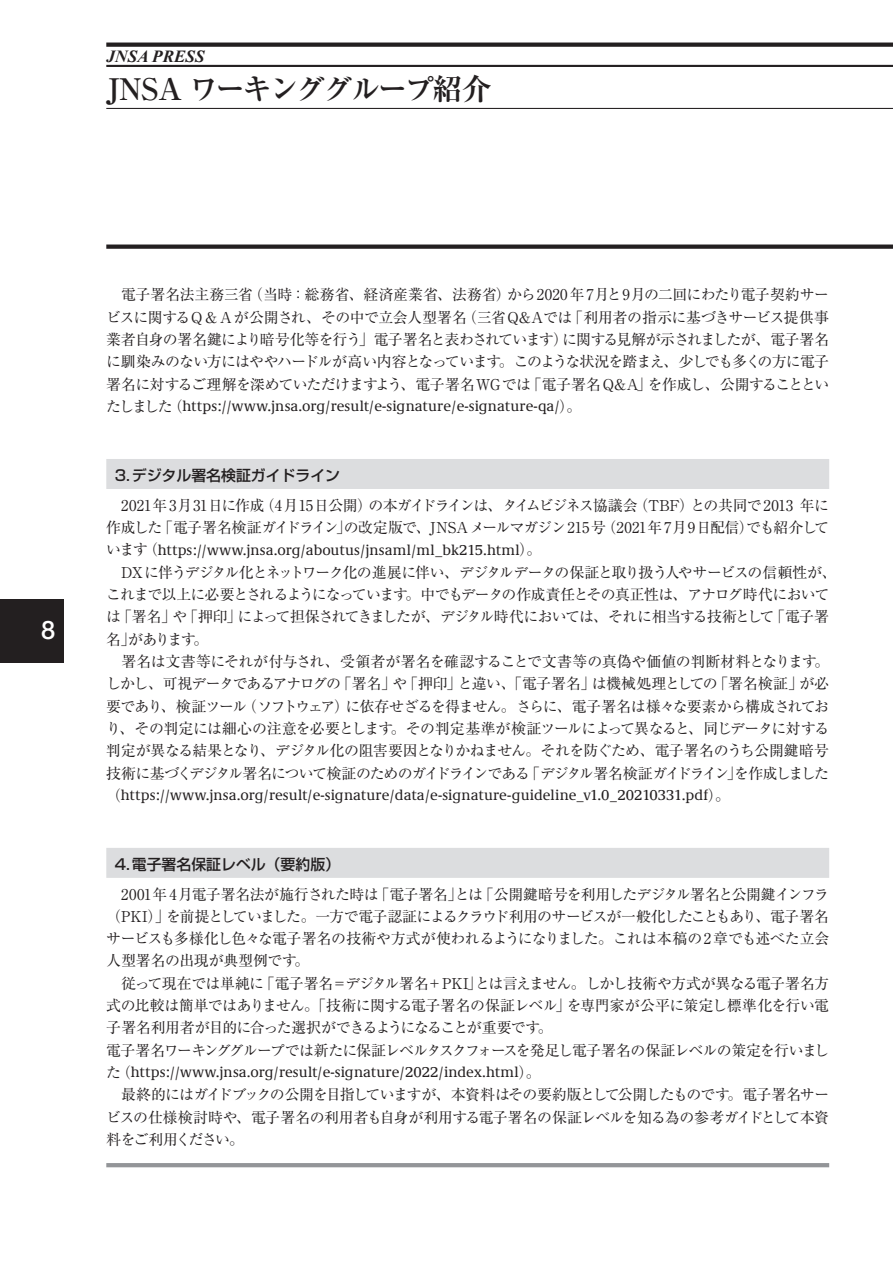
<style>
.page{position:relative;width:893px;height:1263px;background:#fff}
.page>*{position:absolute;margin:0;border:0;box-sizing:border-box;transform-origin:0 0}
.t1{font:700 29.7px "Ryumin Pro";letter-spacing:-.085em;color:#231f20}
.t2{font:500 25.5px "Helvetica Neue LT Pro";color:#fff}
.t3{font:italic 700 16.95px "Times New Roman";letter-spacing:.015em;color:#231f20}
.t4{font:14.85px/22.4px "Ryumin Pro";letter-spacing:-.05em;color:#231f20;text-align:justify}
.t5{font:500 14.85px "Demos EF";letter-spacing:.01em;color:#231f20}
.t6{font:14.85px/22.4px "Ryumin Pro";letter-spacing:-.02em;color:#231f20}
.t7{font:500 14.85px "Shin Go Pro";color:#231f20}
.s1{font-family:"Ryumin Pro";font-weight:400}
</style>
<div class="page">
<hr style="left:106px;top:1163px;width:723px;height:4px;background:#939598">
<div style="left:0;top:600px;width:64px;height:63px;background:#231f20"></div>
<div style="left:106px;top:459px;width:723px;height:30px;background:#dcdddf"></div>
<div style="left:106px;top:848px;width:723px;height:30px;background:#dcdddf"></div>
<svg style="left:106px;top:43px;width:787px;height:4px;background:#2f2b2c"></svg>
<hr style="left:106px;top:65px;width:787px;height:2px;background:#231f20">
<hr style="left:106px;top:108px;width:787px;height:1px;background:#231f20">
<div style="left:106px;top:244px;width:787px;height:5px;background:#231f20"></div>
<p class="t3" style="left:106px;top:45px;width:100px">JNSA PRESS</p>
<h1 class="t1" style="left:106px;top:65px;width:387px">JNSA ワーキンググループ紹介</h1>
<h2 class="t2" style="left:41px;top:614px;width:16px">8</h2>
<p class="t4" style="left:106px;top:283px;width:724px">　電子署名法主務三省（当時：総務省、経済産業省、法務省）から2020 年7月と9月の二回にわたり電子契約サービスに関するQ＆Aが公開され、その中で立会人型署名（三省Q&amp;Aでは「利用者の指示に基づきサービス提供事業者自身の署名鍵により暗号化等を行う」電子署名と表わされています）に関する見解が示されましたが、電子署名に馴染みのない方にはややハードルが高い内容となっています。このような状況を踏まえ、少しでも多くの方に電子署名に対するご理解を深めていただけますよう、電子署名WGでは「電子署名Q&amp;A」を作成し、公開することとい</p>
<p class="t5" style="left:106px;top:398px;width:477px"><span class="s1">たしました（</span>https://www.jnsa.org/result/e-signature/e-signature-qa/<span class="s1">）。</span></p>
<p class="t7" style="left:115px;top:463px;width:227px">3.デジタル署名検証ガイドライン</p>
<p class="t6" style="left:106px;top:493px;width:724px">　2021年3月31日に作成（4月15日公開）の本ガイドラインは、タイムビジネス協議会（TBF）との共同で2013 年に作成した「電子署名検証ガイドライン」の改定版で、JNSAメールマガジン215号（2021年7月9日配信）でも紹介して</p>
<p class="t5" style="left:106px;top:542px;width:437px"><span class="s1">います（</span>https://www.jnsa.org/aboutus/jnsaml/ml_bk215.html<span class="s1">）。</span></p>
<p class="t4" style="left:106px;top:560px;width:732px;text-align:left">　DXに伴うデジタル化とネットワーク化の進展に伴い、デジタルデータの保証と取り扱う人やサービスの信頼性が、これまで以上に必要とされるようになっています。中でもデータの作成責任とその真正性は、アナログ時代においては「署名」や「押印」によって担保されてきましたが、デジタル時代においては、それに相当する技術として「電子署名」があります。<br>　署名は文書等にそれが付与され、受領者が署名を確認することで文書等の真偽や価値の判断材料となります。しかし、可視データであるアナログの「署名」や「押印」と違い、「電子署名」は機械処理としての「署名検証」が必要であり、検証ツール（ソフトウェア）に依存せざるを得ません。さらに、電子署名は様々な要素から構成されており、その判定には細心の注意を必要とします。その判定基準が検証ツールによって異なると、同じデータに対する判定が異なる結果となり、デジタル化の阻害要因となりかねません。それを防ぐため、電子署名のうち公開鍵暗号技術に基づくデジタル署名について検証のためのガイドラインである「デジタル署名検証ガイドライン」を作成しました</p>
<p class="t5" style="left:106px;top:787px;width:625px"><span class="s1">（</span>https://www.jnsa.org/result/e-signature/data/e-signature-guideline_v1.0_20210331.pdf<span class="s1">）。</span></p>
<p class="t7" style="left:115px;top:852px;width:227px">4.電子署名保証レベル（要約版）</p>
<p class="t4" style="left:106px;top:882px;width:724px;text-align:left">　2001年 4月電子署名法が施行された時は「電子署名」とは「公開鍵暗号を利用したデジタル署名と公開鍵インフラ（PKI）」を前提としていました。一方で電子認証によるクラウド利用のサービスが一般化したこともあり、電子署名サービスも多様化し色々な電子署名の技術や方式が使われるようになりました。これは本稿の2 章でも述べた立会人型署名の出現が典型例です。<br>　従って現在では単純に「電子署名＝デジタル署名＋PKI」とは言えません。しかし技術や方式が異なる電子署名方式の比較は簡単ではありません。「技術に関する電子署名の保証レベル」を専門家が公平に策定し標準化を行い電子署名利用者が目的に合った選択ができるようになることが重要です。<br>電子署名ワーキンググループでは新たに保証レベルタスクフォースを発足し電子署名の保証レベルの策定を行いまし</p>
<p class="t5" style="left:106px;top:1064px;width:436px"><span class="s1">た（</span>https://www.jnsa.org/result/e-signature/2022/index.html<span class="s1">）。</span></p>
<p class="t4" style="left:106px;top:1083px;width:724px">　最終的にはガイドブックの公開を目指していますが、本資料はその要約版として公開したものです。電子署名サービスの仕様検討時や、電子署名の利用者も自身が利用する電子署名の保証レベルを知る為の参考ガイドとして本資料をご利用ください。</p>
</div>
